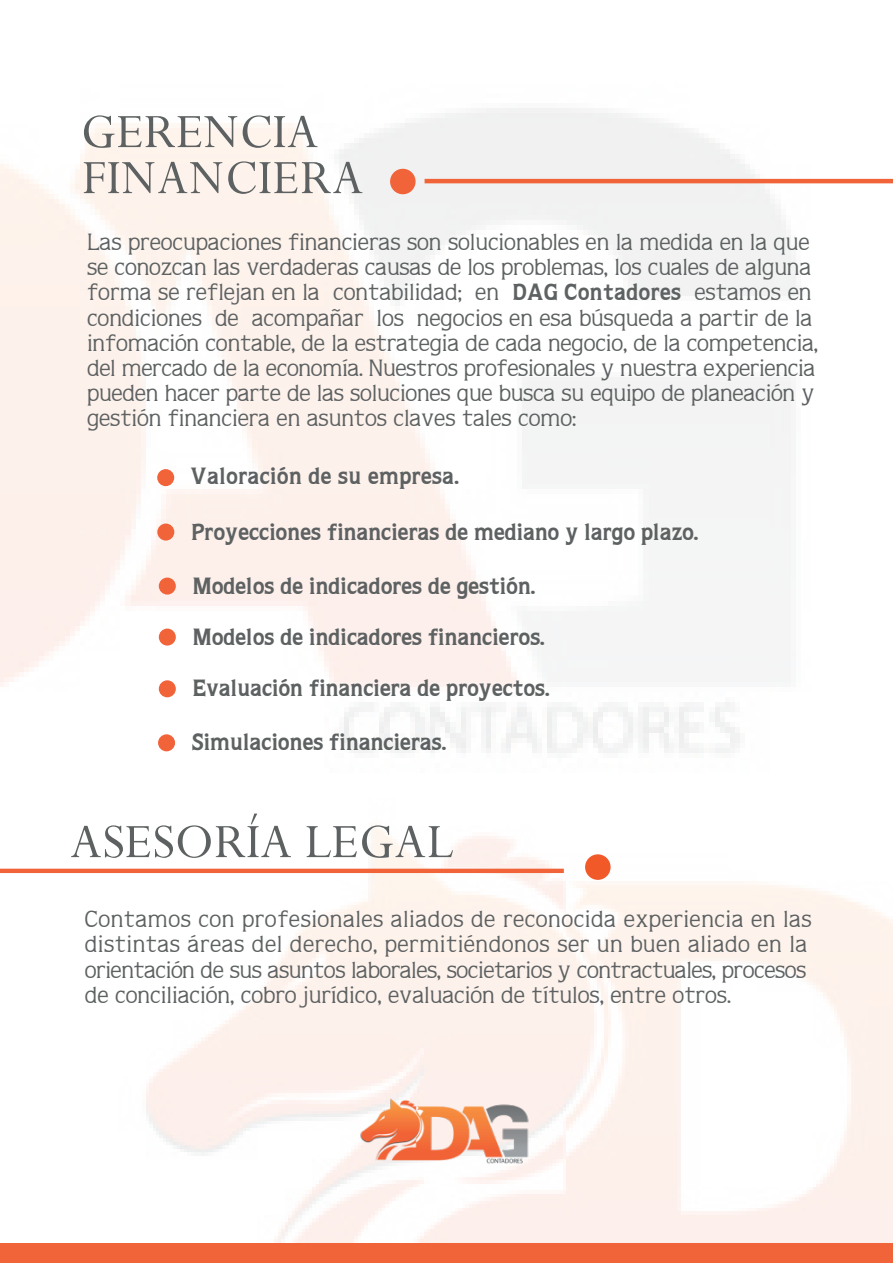
<style>
.page{position:relative;width:893px;height:1263px;background:#fff}
.page>*{position:absolute;margin:0;border:0;box-sizing:border-box;transform-origin:0 0}
.t1{font:54px "Perpetua";color:#5d6162}
.t2{font:21px/25.2px "Quorum";color:#5d6162}
.t3{font:700 21px "Quorum";letter-spacing:-.015em;color:#5d6162}
.s1{font-weight:700}
</style>
<div class="page">
<img style="left:90px;top:889px;width:803px;height:355px">
<img style="left:0;top:108px;width:893px;height:781px">
<div style="left:585px;top:854px;width:26px;height:26px;background:#f15929;border-radius:50%"></div>
<div style="left:0;top:1244px;width:893px;height:19px;background:#f16338"></div>
<hr style="left:425px;top:179px;width:468px;height:4px;background:#f16338">
<div style="left:390px;top:169px;width:26px;height:25px;background:#f16338;border-radius:50%"></div>
<div style="left:157px;top:469px;width:17px;height:17px;background:#f16338;border-radius:50%"></div>
<div style="left:157px;top:523px;width:17px;height:18px;background:#f16338;border-radius:50%"></div>
<hr style="left:0;top:869px;width:564px;height:4px;background:#f16338">
<div style="left:159px;top:577px;width:17px;height:18px;background:#f16338;border-radius:50%"></div>
<div style="left:159px;top:628px;width:17px;height:18px;background:#f16338;border-radius:50%"></div>
<div style="left:159px;top:680px;width:17px;height:17px;background:#f16338;border-radius:50%"></div>
<div style="left:158px;top:734px;width:17px;height:17px;background:#f16338;border-radius:50%"></div>
<img style="left:357px;top:1047px;width:174px;height:174px">
<h1 class="t1" style="left:81px;top:98px;width:239px">GERENCIA</h1>
<h1 class="t1" style="left:82px;top:144px;width:283px">FINANCIERA</h1>
<p class="t2" style="left:87px;top:230px;width:733px">Las preocupaciones financieras son solucionables en la medida en la que se conozcan las verdaderas causas de los problemas, los cuales de alguna forma se reflejan en la contabilidad; en <span class="s1">DAG Contadores</span> estamos en condiciones de acompañar los negocios en esa búsqueda a partir de la infomación contable, de la estrategia de cada negocio, de la competencia, del mercado de la economía. Nuestros profesionales y nuestra experiencia pueden hacer parte de las soluciones que busca su equipo de planeación y gestión financiera en asuntos claves tales como:</p>
<p class="t3" style="left:190px;top:462px;width:270px">Valoración de su empresa.</p>
<p class="t3" style="left:191px;top:518px;width:509px">Proyecciones financieras de mediano y largo plazo.</p>
<p class="t3" style="left:193px;top:572px;width:344px">Modelos de indicadores de gestión.</p>
<p class="t3" style="left:193px;top:623px;width:354px">Modelos de indicadores financieros.</p>
<p class="t3" style="left:193px;top:675px;width:359px">Evaluación financiera de proyectos.</p>
<p class="t3" style="left:192px;top:729px;width:256px">Simulaciones financieras.</p>
<h1 class="t1" style="left:70px;top:807px;width:385px">ASESORÍA LEGAL</h1>
<p class="t2" style="left:85px;top:907px;width:728px">Contamos con profesionales aliados de reconocida experiencia en las distintas áreas del derecho, permitiéndonos ser un buen aliado en la orientación de sus asuntos laborales, societarios y contractuales, procesos de conciliación, cobro jurídico, evaluación de títulos, entre otros.</p>
</div>
